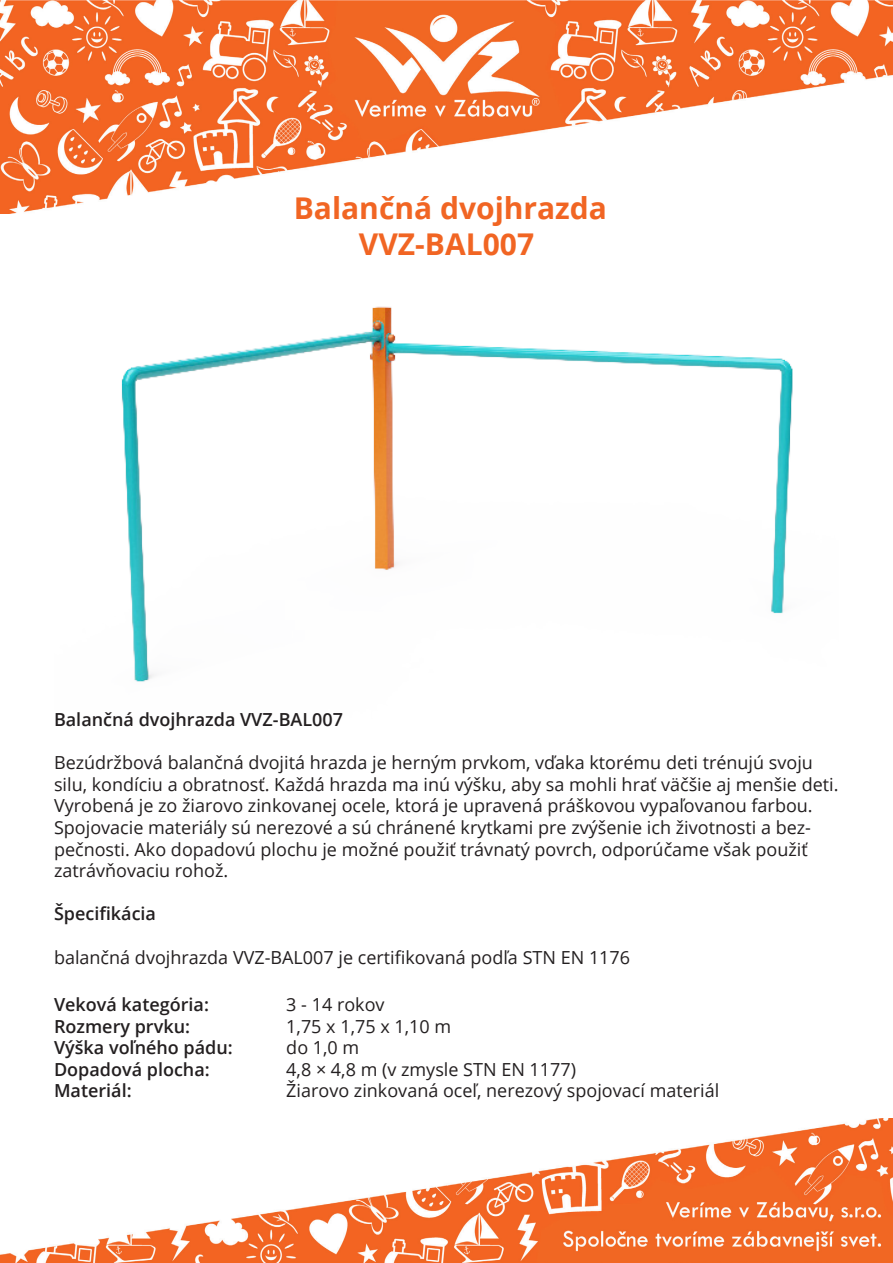
<style>
.page{position:relative;width:893px;height:1263px;background:#fff}
.page>*{position:absolute;margin:0;border:0;box-sizing:border-box;transform-origin:0 0}
.Veľký_Nádpis_-_Oranžová_-_20pt{font:700 30px "Open Sans";color:#f16523}
.Text_čierna_12pt{font:18px/21.6px "Open Sans";color:#231f20}
.Malý_nádpis_-_čierna_12pt{font:600 18px "Open Sans";color:#231f20}
</style>
<div class="page">
<img style="left:0;top:0;width:893px;height:214px">
<img style="left:0;top:1118px;width:893px;height:145px">
<img style="left:121px;top:306px;width:672px;height:376px">
<p class="Veľký_Nádpis_-_Oranžová_-_20pt" style="left:294px;top:187px;width:315px">Balančná dvojhrazda</p>
<p class="Veľký_Nádpis_-_Oranžová_-_20pt" style="left:359px;top:223px;width:177px">VVZ-BAL007</p>
<p class="Malý_nádpis_-_čierna_12pt" style="left:54px;top:707px;width:291px">Balančná dvojhrazda VVZ-BAL007</p>
<p class="Text_čierna_12pt" style="left:54px;top:751px;width:786px">Bezúdržbová balančná dvojitá hrazda je herným prvkom, vďaka ktorému deti trénujú svoju silu, kondíciu a obratnosť. Každá hrazda ma inú výšku, aby sa mohli hrať väčšie aj menšie deti.<br>Vyrobená je zo žiarovo zinkovanej ocele, ktorá je upravená práškovou vypaľovanou farbou.<br>Spojovacie materiály sú nerezové a sú chránené krytkami pre zvýšenie ich životnosti a bez&shy;pečnosti. Ako dopadovú plochu je možné použiť trávnatý povrch, odporúčame však použiť zatrávňovaciu rohož.</p>
<p class="Malý_nádpis_-_čierna_12pt" style="left:54px;top:901px;width:104px">Špecifikácia</p>
<p class="Text_čierna_12pt" style="left:54px;top:946px;width:578px">balančná dvojhrazda VVZ-BAL007 je certifikovaná podľa STN EN 1176</p>
<p class="Malý_nádpis_-_čierna_12pt" style="left:54px;top:992px;width:156px">Veková kategória:</p>
<p class="Malý_nádpis_-_čierna_12pt" style="left:54px;top:1014px;width:138px">Rozmery prvku:</p>
<p class="Malý_nádpis_-_čierna_12pt" style="left:54px;top:1035px;width:180px">Výška voľného pádu:</p>
<p class="Malý_nádpis_-_čierna_12pt" style="left:54px;top:1057px;width:157px">Dopadová plocha:</p>
<p class="Malý_nádpis_-_čierna_12pt" style="left:54px;top:1078px;width:79px">Materiál:</p>
<p class="Text_čierna_12pt" style="left:286px;top:993px;width:100px">3 - 14 rokov</p>
<p class="Text_čierna_12pt" style="left:286px;top:1015px;width:166px">1,75 x 1,75 x 1,10 m</p>
<p class="Text_čierna_12pt" style="left:286px;top:1036px;width:75px">do 1,0 m</p>
<p class="Text_čierna_12pt" style="left:286px;top:1058px;width:291px">4,8 × 4,8 m (v zmysle STN EN 1177)</p>
<p class="Text_čierna_12pt" style="left:286px;top:1079px;width:434px">Žiarovo zinkovaná oceľ, nerezový spojovací materiál</p>
</div>
